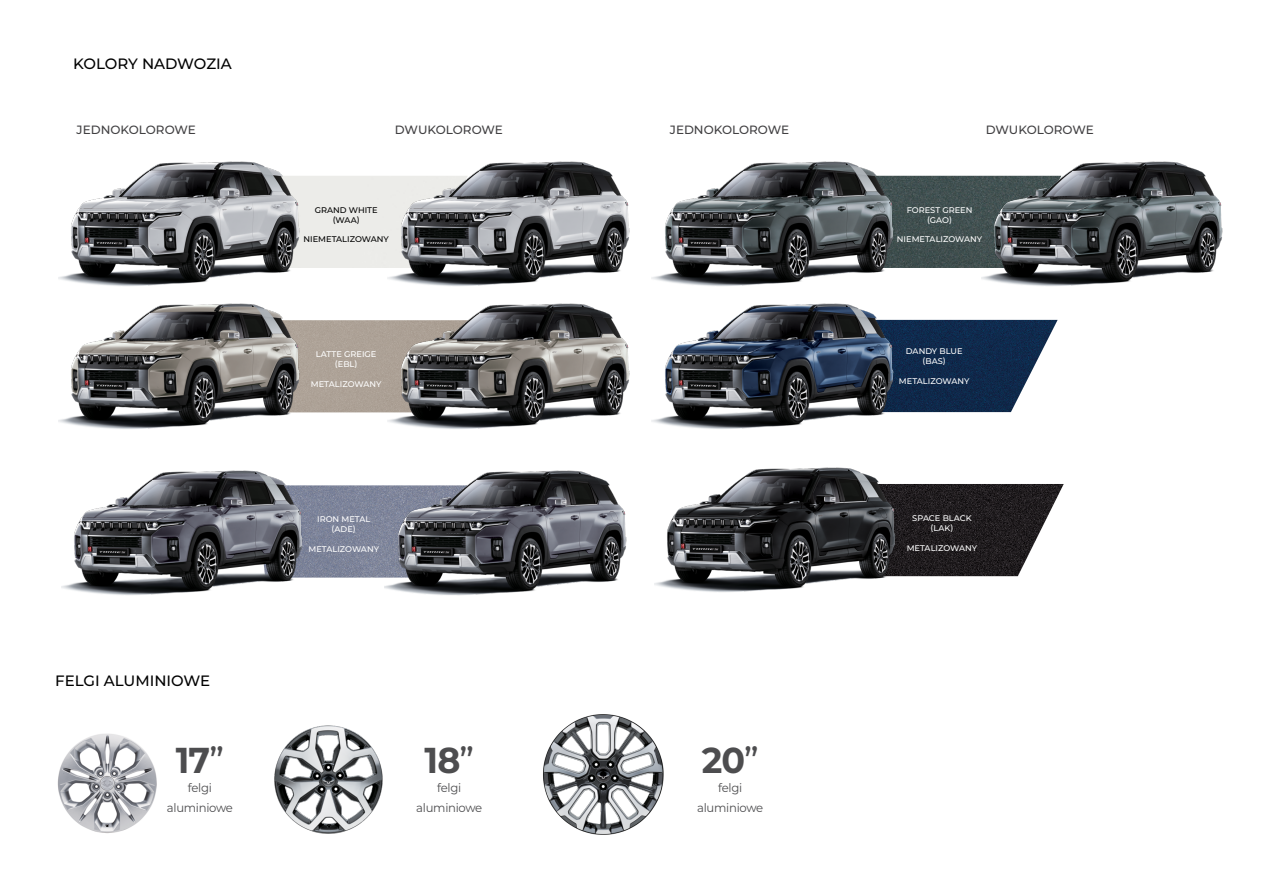
<style>
.page{position:relative;width:1263px;height:893px;background:#fff}
.page>*{position:absolute;margin:0;border:0;box-sizing:border-box;transform-origin:0 0}
.t1{font:700 36px "Montserrat";color:#4d4d4f}
.t2{font:500 15px "Montserrat";color:#000}
.t3{font:500 12px "Montserrat";color:#414042}
.t4{font:12px/19.5px "Montserrat";letter-spacing:-.025em;color:#4d4d4f;text-align:center}
.t5{font:500 8.25px/9.9px "Montserrat";color:#fff;text-align:center}
.t6{font:500 8.25px/9.9px "Montserrat";color:#000;text-align:center}
.s1{font-weight:500}
</style>
<div class="page">
<img style="left:308px;top:485px;width:77px;height:93px">
<img style="left:898px;top:320px;width:160px;height:92px">
<img style="left:652px;top:303px;width:246px;height:126px">
<div style="left:305px;top:320px;width:83px;height:92px;background:#ada297"></div>
<img style="left:54px;top:729px;width:106px;height:107px;border-radius:53px">
<img style="left:271px;top:722px;width:115px;height:115px;border-radius:57px">
<img style="left:536px;top:706px;width:136px;height:137px;border-radius:68px">
<img style="left:61px;top:470px;width:247px;height:125px">
<img style="left:385px;top:470px;width:242px;height:126px">
<img style="left:58px;top:161px;width:247px;height:125px">
<img style="left:388px;top:161px;width:242px;height:125px">
<img style="left:58px;top:303px;width:247px;height:126px">
<img style="left:388px;top:303px;width:242px;height:126px">
<img style="left:901px;top:484px;width:163px;height:92px">
<img style="left:654px;top:467px;width:247px;height:125px">
<img style="left:898px;top:176px;width:83px;height:92px">
<img style="left:652px;top:161px;width:246px;height:125px">
<img style="left:981px;top:161px;width:242px;height:125px">
<h2 class="t2" style="left:73px;top:53px;width:160px">KOLORY NADWOZIA</h2>
<h3 class="t3" style="left:77px;top:122px;width:121px">JEDNOKOLOROWE</h3>
<h3 class="t3" style="left:395px;top:122px;width:110px">DWUKOLOROWE</h3>
<h3 class="t3" style="left:670px;top:122px;width:121px">JEDNOKOLOROWE</h3>
<p class="t6" style="left:315px;top:204px;width:64px">GRAND WHITE (WAA)</p>
<p class="t6" style="left:303px;top:234px;width:87px">NIEMETALIZOWANY</p>
<p class="t5" style="left:316px;top:349px;width:62px">LATTE GREIGE (EBL)</p>
<p class="t5" style="left:311px;top:379px;width:72px">METALIZOWANY</p>
<h2 class="t2" style="left:55px;top:671px;width:156px">FELGI ALUMINIOWE</h2>
<h1 class="t1" style="left:176px;top:734px;width:50px">17<span class="s1">”</span></h1>
<h3 class="t4" style="left:167px;top:778px;width:67px">felgi aluminiowe</h3>
<p class="t5" style="left:317px;top:514px;width:55px">IRON METAL (ADE)</p>
<p class="t5" style="left:308px;top:544px;width:72px">METALIZOWANY</p>
<h1 class="t1" style="left:424px;top:734px;width:51px">18<span class="s1">”</span></h1>
<h3 class="t4" style="left:416px;top:778px;width:67px">felgi aluminiowe</h3>
<h1 class="t1" style="left:702px;top:734px;width:59px">20<span class="s1">”</span></h1>
<h3 class="t4" style="left:697px;top:778px;width:67px">felgi aluminiowe</h3>
<h3 class="t3" style="left:986px;top:122px;width:110px">DWUKOLOROWE</h3>
<p class="t5" style="left:907px;top:204px;width:67px">FOREST GREEN (GAO)</p>
<p class="t5" style="left:897px;top:234px;width:87px">NIEMETALIZOWANY</p>
<p class="t5" style="left:906px;top:346px;width:58px">DANDY BLUE (BAS)</p>
<p class="t5" style="left:899px;top:376px;width:72px">METALIZOWANY</p>
<p class="t5" style="left:912px;top:513px;width:61px">SPACE BLACK (LAK)</p>
<p class="t5" style="left:907px;top:543px;width:72px">METALIZOWANY</p>
</div>
